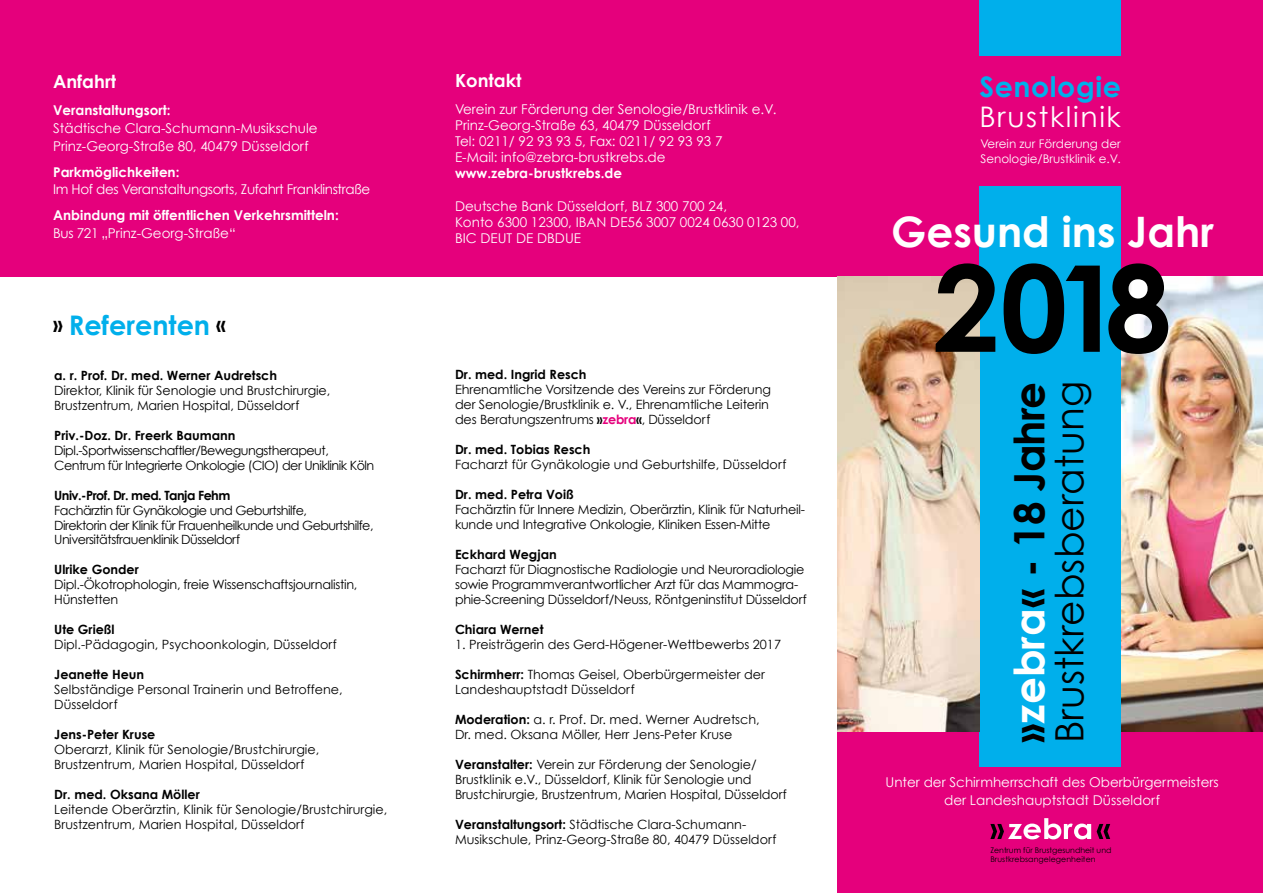
<style>
.page{position:relative;width:1263px;height:893px;background:#fff}
.page>*{position:absolute;margin:0;border:0;box-sizing:border-box;transform-origin:0 0}
.t1{font:700 120px "Century Gothic";color:#000}
.t2{font:700 42px "Century Gothic";letter-spacing:-.02em;color:#000}
.t3{font:700 42px "Century Gothic";color:#fff}
.t4{font:39px "Century Gothic";color:#000}
.t5{font:28.35px "Century Gothic";letter-spacing:.055em;color:#fff}
.t6{font:700 28.35px "Century Gothic";letter-spacing:.02em;color:#00afeb}
.t7{font:700 27px "Century Gothic";color:#00afeb}
.t8{font:700 18px "Century Gothic";color:#fff}
.t9{font:13.5px/16.2px "Century Gothic";color:#fff}
.t10{font:700 13.5px "Century Gothic";color:#fff}
.t11{font:13.5px "Century Gothic";letter-spacing:-.025em;color:#fff}
.t12{font:12.75px/15px "Century Gothic";letter-spacing:-.01em;color:#000}
.t13{font:12.75px/15px "Century Gothic";letter-spacing:-.04em;color:#000}
.t14{font:700 12.75px "Century Gothic";color:#000}
.t15{font:700 12.75px "Century Gothic";letter-spacing:-.04em;color:#000}
.t16{font:11.85px/14.9px "Century Gothic";color:#fff}
.t17{font:7.8px/9.4px "Century Gothic";color:#000}
.s1{font-size:21px;color:#000}
.s2{font-weight:700}
.s3{font-weight:700;color:#e5007c}
.s4{color:#fff}
</style>
<div class="page">
<div style="left:838px;top:353px;width:425px;height:540px;background:#e5007c"></div>
<div style="left:0;top:0;width:1263px;height:276px;background:#e5007c"></div>
<div style="left:979px;top:0;width:142px;height:56px;background:#00afeb"></div>
<div style="left:979px;top:186px;width:142px;height:581px;background:#00afeb"></div>
<img style="left:838px;top:276px;width:141px;height:455px">
<img style="left:1121px;top:276px;width:142px;height:455px">
<svg style="left:990px;top:818px;width:120px;height:21px"></svg>
<h3 class="t8" style="left:53px;top:70px;width:64px">Anfahrt</h3>
<p class="t10" style="left:53px;top:101px;width:119px">Veranstaltungsort:</p>
<p class="t9" style="left:53px;top:119px;width:266px;line-height:18px">Städtische Clara-Schumann-Musikschule<br>Prinz-Georg-Straße 80, 40479 Düsseldorf</p>
<p class="t10" style="left:53px;top:164px;width:128px">Parkmöglichkeiten:</p>
<p class="t11" style="left:53px;top:180px;width:319px">Im Hof des Veranstaltungsorts, Zufahrt Franklinstraße</p>
<p class="t10" style="left:53px;top:207px;width:287px">Anbindung mit öffentlichen Verkehrsmitteln:</p>
<p class="t9" style="left:53px;top:225px;width:184px">Bus 721 „Prinz-Georg-Straße“</p>
<h3 class="t7" style="left:53px;top:308px;width:174px"><span class="s1">»</span> Referenten <span class="s1">«</span></h3>
<p class="t14" style="left:54px;top:367px;width:224px">a. r. Prof. Dr. med. Werner Audretsch</p>
<p class="t12" style="left:54px;top:382px;width:278px">Direktor, Klinik für Senologie und Brustchirurgie,<br>Brustzentrum, Marien Hospital, Düsseldorf</p>
<p class="t14" style="left:54px;top:427px;width:183px">Priv.-Doz. Dr. Freerk Baumann</p>
<p class="t13" style="left:54px;top:442px;width:322px">Dipl.-Sportwissenschaftler/Bewegungstherapeut,<br>Centrum für Integrierte Onkologie (CIO) der Uniklinik Köln</p>
<p class="t15" style="left:54px;top:487px;width:178px">Univ.-Prof. Dr. med. Tanja Fehm</p>
<p class="t13" style="left:54px;top:502px;width:321px">Fachärztin für Gynäkologie und Geburtshilfe,<br>Direktorin der Klinik für Frauenheilkunde und Geburtshilfe,<br>Universitätsfrauenklinik Düsseldorf</p>
<p class="t14" style="left:54px;top:562px;width:86px">Ulrike Gonder</p>
<p class="t12" style="left:54px;top:577px;width:305px">Dipl.-Ökotrophologin, freie Wissenschaftsjournalistin,<br>Hünstetten</p>
<p class="t14" style="left:54px;top:622px;width:62px">Ute Grießl</p>
<p class="t12" style="left:54px;top:637px;width:284px">Dipl.-Pädagogin, Psychoonkologin, Düsseldorf</p>
<p class="t14" style="left:54px;top:667px;width:92px">Jeanette Heun</p>
<p class="t12" style="left:54px;top:682px;width:290px">Selbständige Personal Trainerin und Betroffene,<br>Düsseldorf</p>
<p class="t14" style="left:54px;top:727px;width:103px">Jens-Peter Kruse</p>
<p class="t12" style="left:54px;top:742px;width:267px">Oberarzt, Klinik für Senologie/Brustchirurgie,<br>Brustzentrum, Marien Hospital, Düsseldorf</p>
<p class="t14" style="left:54px;top:787px;width:147px">Dr. med. Oksana Möller</p>
<p class="t12" style="left:54px;top:802px;width:335px">Leitende Oberärztin, Klinik für Senologie/Brustchirurgie,<br>Brustzentrum, Marien Hospital, Düsseldorf</p>
<h3 class="t8" style="left:455px;top:69px;width:68px">Kontakt</h3>
<p class="t9" style="left:455px;top:100px;width:323px">Verein zur Förderung der Senologie/Brustklinik e.V.<br>Prinz-Georg-Straße 63, 40479 Düsseldorf<br>Tel: 0211/ 92 93 93 5, Fax: 0211/ 92 93 93 7<br>E-Mail: info@zebra-brustkrebs.de</p>
<p class="t10" style="left:455px;top:165px;width:169px">www.zebra-brustkrebs.de</p>
<p class="t9" style="left:455px;top:198px;width:346px">Deutsche Bank Düsseldorf, BLZ 300 700 24,<br>Konto 6300 12300, IBAN DE56 3007 0024 0630 0123 00,<br>BIC DEUT DE DBDUE</p>
<p class="t14" style="left:455px;top:366px;width:133px">Dr. med. Ingrid Resch</p>
<p class="t12" style="left:455px;top:382px;width:317px">Ehrenamtliche Vorsitzende des Vereins zur Förderung der Senologie/Brustklinik e. V., Ehrenamtliche Leiterin des Beratungszentrums <span class="s2">»</span><span class="s3">zebra</span><span class="s2">«</span>, Düsseldorf</p>
<p class="t14" style="left:455px;top:441px;width:137px">Dr. med. Tobias Resch</p>
<p class="t12" style="left:455px;top:457px;width:333px">Facharzt für Gynäkologie und Geburtshilfe, Düsseldorf</p>
<p class="t14" style="left:455px;top:486px;width:120px">Dr. med. Petra Voiß</p>
<p class="t12" style="left:455px;top:502px;width:351px">Fachärztin für Innere Medizin, Oberärztin, Klinik für Naturheil&shy;kunde und Integrative Onkologie, Kliniken Essen-Mitte</p>
<p class="t14" style="left:455px;top:546px;width:103px">Eckhard Wegjan</p>
<p class="t12" style="left:455px;top:562px;width:353px">Facharzt für Diagnostische Radiologie und Neuroradiologie sowie Programmverantwortlicher Arzt für das Mammogra&shy;phie-Screening Düsseldorf/Neuss, Röntgeninstitut Düsseldorf</p>
<p class="t14" style="left:455px;top:621px;width:90px">Chiara Wernet</p>
<p class="t12" style="left:455px;top:637px;width:328px">1. Preisträgerin des Gerd-Högener-Wettbewerbs 2017</p>
<p class="t12" style="left:455px;top:667px;width:311px"><span class="s2">Schirmherr:</span> Thomas Geisel, Oberbürgermeister der<br>Landeshauptstadt Düsseldorf</p>
<p class="t12" style="left:455px;top:712px;width:306px"><span class="s2">Moderation:</span> a. r. Prof. Dr. med. Werner Audretsch,<br>Dr. med. Oksana Möller, Herr Jens-Peter Kruse</p>
<p class="t12" style="left:455px;top:757px;width:333px"><span class="s2">Veranstalter:</span> Verein zur Förderung der Senologie/<br>Brustklinik e.V., Düsseldorf, Klinik für Senologie und<br>Brustchirurgie, Brustzentrum, Marien Hospital, Düsseldorf</p>
<p class="t12" style="left:455px;top:817px;width:323px"><span class="s2">Veranstaltungsort:</span> Städtische Clara-Schumann-<br>Musikschule, Prinz-Georg-Straße 80, 40479 Düsseldorf</p>
<h3 class="t6" style="left:979px;top:68px;width:143px">Senologie</h3>
<h3 class="t5" style="left:979px;top:100px;width:143px">Brustklinik</h3>
<p class="t16" style="left:980px;top:136px;width:142px">Verein zur Förderung der<br>Senologie/Brustklinik e.V.</p>
<h2 class="t3" style="left:891px;top:205px;width:324px">Gesund ins Jahr</h2>
<h1 class="t1" style="left:933px;top:233px;width:240px">2018</h1>
<h2 class="t2" style="left:1003px;top:743px;width:363px;rotate:-90deg">»<span class="s4">zebra</span>« - 18 Jahre</h2>
<h3 class="t4" style="left:1045px;top:743px;width:363px;rotate:-90deg">Brustkrebsberatung</h3>
<p class="t9" style="left:885px;top:773px;width:335px;line-height:18px;text-align:center">Unter der Schirmherrschaft des Oberbürgermeisters der Landeshauptstadt Düsseldorf</p>
<p class="t17" style="left:990px;top:845px;width:123px">Zentrum für Brustgesundheit und<br>Brustkrebsangelegenheiten</p>
</div>
